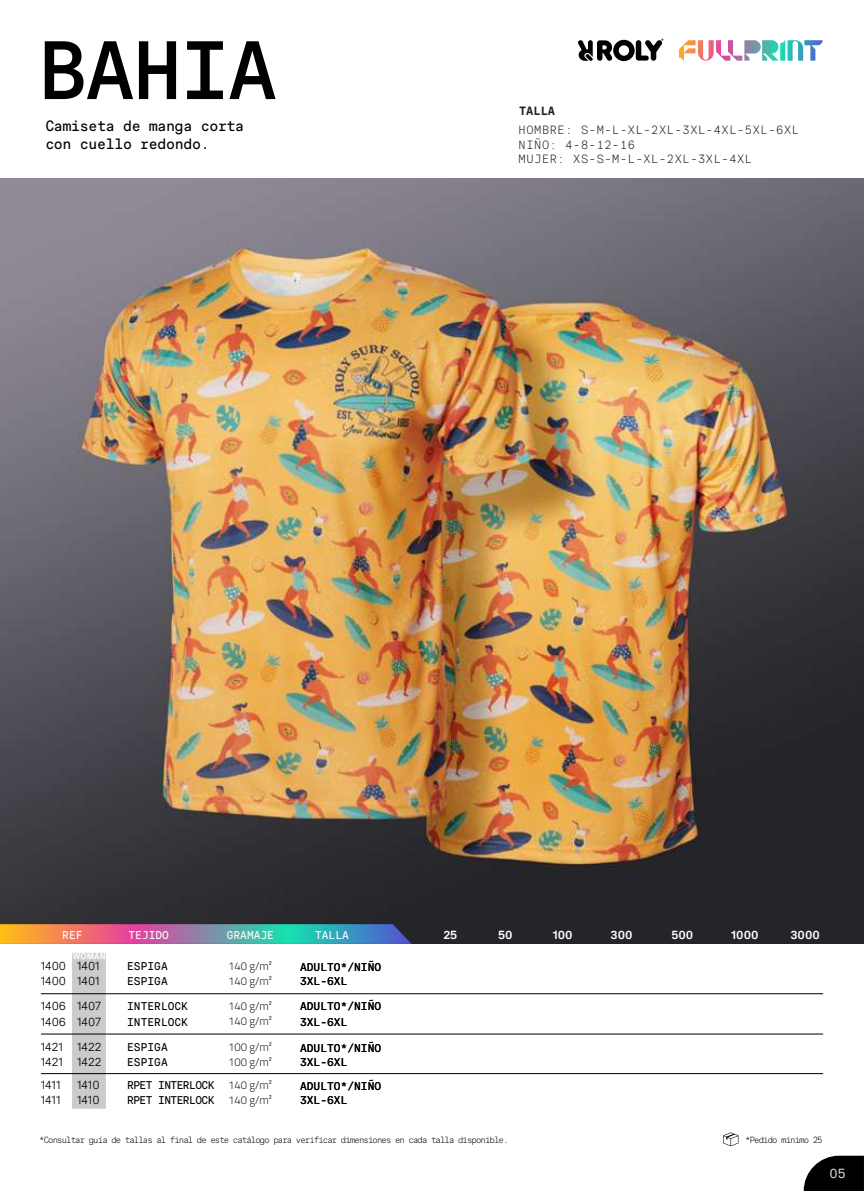
<style>
.page{position:relative;width:864px;height:1191px;background:#fff}
.page>*{position:absolute;margin:0;border:0;box-sizing:border-box;transform-origin:0 0}
.t1{font:600 82.5px "RM Mono";letter-spacing:-.025em;color:#000}
.t2{font:15px/18px "RM Mono";letter-spacing:-.025em;color:#000}
.t3{font:13.5px "Px Grotesk Pan";color:#d6d4d6}
.t4{font:300 12px/14.4px "RM Mono";letter-spacing:.05em;color:#222221}
.t5{font:300 12px/15.5px "Px Grotesk Pan";color:#000}
.t6{font:700 12px "Px Grotesk Pan";color:#fff}
.t7{font:700 12px "RM Mono";color:#222221}
.t8{font:11.25px/15.1px "RM Mono";color:#000}
.t9{font:300 11.25px/15.5px "Cairo";color:#000}
.t10{font:11.25px/14.9px "RM Mono";letter-spacing:-.05em;color:#000}
.t11{font:11.25px "RM Mono";color:#fff}
.t12{font:300 9px "RM Mono";letter-spacing:-.1em;color:#000}
.t13{font:700 8.7px "Px Grotesk Pan";color:#fff}
</style>
<div class="page">
<div style="left:72px;top:952px;width:34px;height:156px;background:#cbcbcb"></div>
<img style="left:0;top:179px;width:863px;height:765px">
<svg style="left:0;top:924px;width:411px;height:20px;background:#8c8a90"></svg>
<hr style="left:41px;top:993px;width:781px;height:1px;background:#000">
<hr style="left:41px;top:1033px;width:781px;height:1px;background:#000">
<hr style="left:41px;top:1073px;width:781px;height:1px;background:#000">
<svg style="left:803px;top:1155px;width:60px;height:36px;background:#272727"></svg>
<svg style="left:578px;top:39px;width:85px;height:22px"></svg>
<svg style="left:679px;top:40px;width:143px;height:21px"></svg>
<svg style="left:723px;top:1132px;width:15px;height:14px"></svg>
<h1 class="t1" style="left:38px;top:22px;width:241px">BAHIA</h1>
<h2 class="t2" style="left:45px;top:117px;width:200px">Camiseta de manga corta con cuello redondo.</h2>
<p class="t7" style="left:519px;top:104px;width:37px">TALLA</p>
<p class="t4" style="left:518px;top:123px;width:282px">HOMBRE: S-M-L-XL-2XL-3XL-4XL-5XL-6XL<br>NIÑO: 4-8-12-16<br>MUJER: XS-S-M-L-XL-2XL-3XL-4XL</p>
<p class="t11" style="left:62px;top:928px;width:22px">REF</p>
<p class="t6" style="left:443px;top:926px;width:16px">25</p>
<p class="t6" style="left:498px;top:926px;width:16px">50</p>
<p class="t6" style="left:552px;top:926px;width:21px">100</p>
<p class="t6" style="left:610px;top:926px;width:24px">300</p>
<p class="t6" style="left:671px;top:926px;width:23px">500</p>
<p class="t6" style="left:730px;top:926px;width:29px">1000</p>
<p class="t6" style="left:790px;top:926px;width:31px">3000</p>
<p class="t11" style="left:227px;top:928px;width:49px">GRAMAJE</p>
<p class="t11" style="left:315px;top:928px;width:35px">TALLA</p>
<p class="t11" style="left:128px;top:928px;width:42px">TEJIDO</p>
<p class="t8" style="left:127px;top:958px;width:42px">ESPIGA<br>ESPIGA</p>
<p class="t13" style="left:72px;top:950px;width:35px">WOMAN</p>
<p class="t8" style="left:300px;top:959px;width:82px">ADULTO*/NIÑO</p>
<p class="t8" style="left:300px;top:998px;width:82px">ADULTO*/NIÑO</p>
<p class="t8" style="left:300px;top:1040px;width:82px">ADULTO*/NIÑO</p>
<p class="t8" style="left:300px;top:1078px;width:82px">ADULTO*/NIÑO</p>
<p class="t9" style="left:228px;top:958px;width:45px">140 g/m²<br>140 g/m²</p>
<p class="t5" style="left:41px;top:957px;width:60px">1400 1401<br>1400 1401</p>
<p class="t8" style="left:300px;top:974px;width:49px">3XL-6XL</p>
<p class="t9" style="left:228px;top:998px;width:45px">140 g/m²<br>140 g/m²</p>
<p class="t5" style="left:41px;top:998px;width:62px">1406 1407</p>
<p class="t8" style="left:127px;top:998px;width:62px;line-height:16px">INTERLOCK<br>INTERLOCK</p>
<p class="t5" style="left:41px;top:1013px;width:62px">1406 1407</p>
<p class="t8" style="left:300px;top:1014px;width:49px">3XL-6XL</p>
<p class="t9" style="left:228px;top:1040px;width:45px;line-height:14.1px">100 g/m²<br>100 g/m²</p>
<p class="t9" style="left:228px;top:1078px;width:45px;line-height:14.9px">140 g/m²<br>140 g/m²</p>
<p class="t5" style="left:41px;top:1039px;width:62px">1421 1422</p>
<p class="t8" style="left:127px;top:1040px;width:42px;line-height:14.1px">ESPIGA<br>ESPIGA</p>
<p class="t5" style="left:41px;top:1053px;width:62px">1421 1422</p>
<p class="t8" style="left:300px;top:1054px;width:49px">3XL-6XL</p>
<p class="t5" style="left:41px;top:1077px;width:21px">1411</p>
<p class="t5" style="left:77px;top:1077px;width:24px">1410</p>
<p class="t10" style="left:127px;top:1078px;width:89px">RPET INTERLOCK<br>RPET INTERLOCK</p>
<p class="t5" style="left:41px;top:1092px;width:21px">1411</p>
<p class="t5" style="left:77px;top:1092px;width:24px">1410</p>
<p class="t8" style="left:300px;top:1092px;width:49px">3XL-6XL</p>
<p class="t12" style="left:39px;top:1134px;width:470px">*Consultar guía de tallas al final de este catálogo para verificar dimensiones en cada talla disponible.</p>
<p class="t12" style="left:744px;top:1134px;width:79px">*Pedido mínimo 25</p>
<p class="t3" style="left:829px;top:1164px;width:18px">05</p>
</div>
